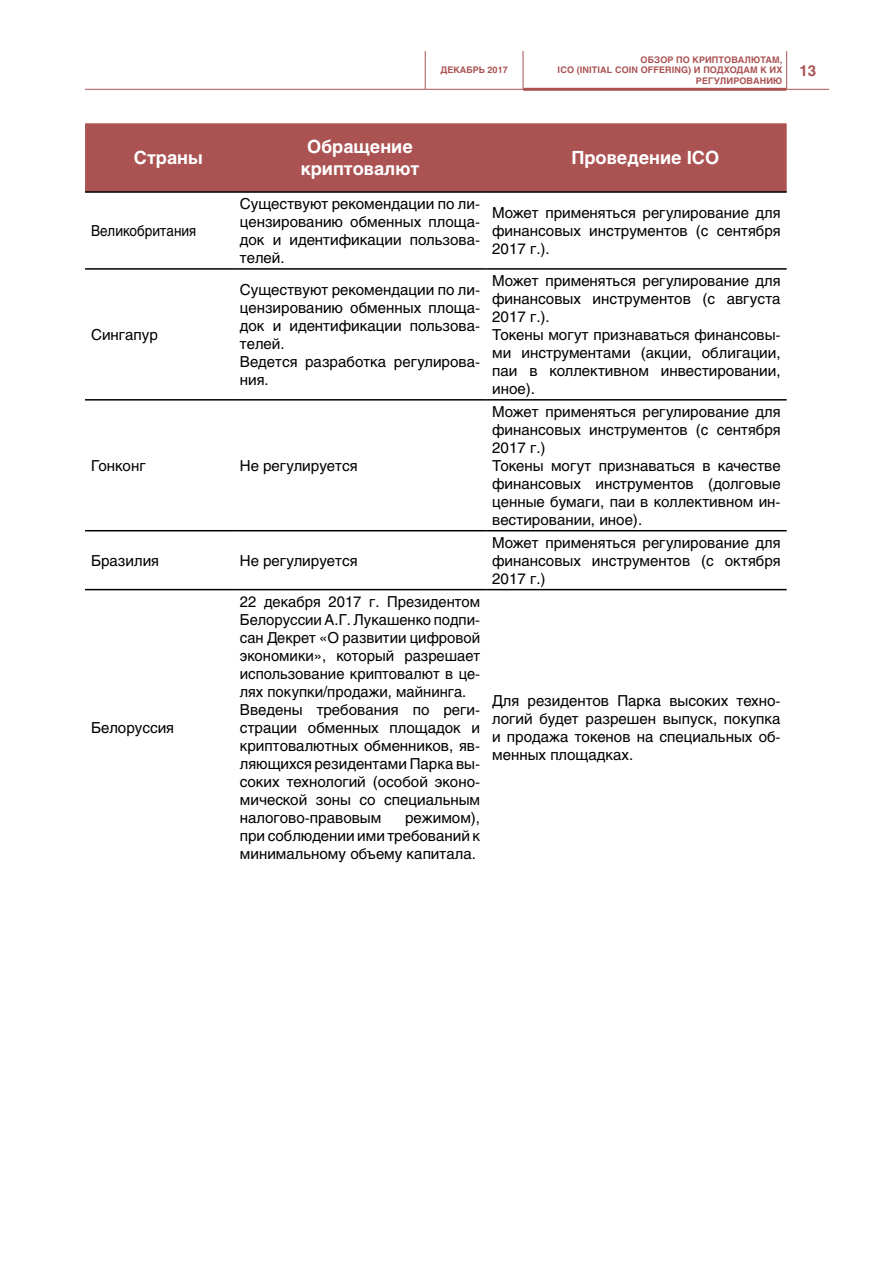
<style>
.page{position:relative;width:893px;height:1263px;background:#fff}
.page>*{position:absolute;margin:0;border:0;box-sizing:border-box;transform-origin:0 0}
.t1{font:700 18px/21.6px "Helios";color:#fff;text-align:center}
.t2{font:15px/18px "Helios";color:#000;text-align:justify}
.t3{font:15px "Helios";color:#000;scale:.9 1}
.t4{font:700 15px "Helios";color:#ab5253}
.t5{font:700 9px/10.5px "Helios";letter-spacing:.01em;color:#ab5253;text-align:right}
.s1{font-family:"Myriad Pro";font-weight:400;font-size:16.5px;color:#ab5253}
</style>
<div class="page">
<hr style="left:425px;top:51px;width:1px;height:38px;background:#ab5253">
<hr style="left:523px;top:51px;width:1px;height:38px;background:#ab5253">
<hr style="left:786px;top:51px;width:1px;height:38px;background:#ab5253">
<hr style="left:85px;top:89px;width:340px;height:1px;background:#ab5253">
<hr style="left:425px;top:89px;width:98px;height:1px;background:#ab5253">
<hr style="left:786px;top:89px;width:43px;height:1px;background:#ab5253">
<hr style="left:523px;top:88px;width:263px;height:3px;background:#ab5253">
<div style="left:85px;top:123px;width:702px;height:68px;background:#ab5253"></div>
<hr style="left:85px;top:191px;width:149px;height:2px;background:#000">
<hr style="left:234px;top:191px;width:252px;height:2px;background:#000">
<hr style="left:486px;top:191px;width:301px;height:2px;background:#000">
<hr style="left:85px;top:268px;width:149px;height:2px;background:#000">
<hr style="left:234px;top:268px;width:252px;height:2px;background:#000">
<hr style="left:486px;top:268px;width:301px;height:2px;background:#000">
<hr style="left:85px;top:399px;width:149px;height:2px;background:#000">
<hr style="left:234px;top:399px;width:252px;height:2px;background:#000">
<hr style="left:486px;top:399px;width:301px;height:2px;background:#000">
<hr style="left:85px;top:530px;width:149px;height:1px;background:#000">
<hr style="left:234px;top:530px;width:252px;height:1px;background:#000">
<hr style="left:486px;top:530px;width:301px;height:1px;background:#000">
<hr style="left:85px;top:589px;width:149px;height:1px;background:#000">
<hr style="left:234px;top:589px;width:252px;height:1px;background:#000">
<hr style="left:486px;top:589px;width:301px;height:1px;background:#000">
<p class="t5" style="left:440px;top:65px;width:69px">ДЕКАБРЬ 2017</p>
<p class="t5" style="left:558px;top:54px;width:226px">ОБЗОР ПО КРИПТОВАЛЮТАМ,<br>ICO (INITIAL COIN OFFERING) И ПОДХОДАМ К ИХ<br>РЕГУЛИРОВАНИЮ</p>
<p class="t4" style="left:799px;top:61px;width:18px">13</p>
<p class="t1" style="left:116px;top:147px;width:88px"><span class="s1">±</span> Страны</p>
<p class="t1" style="left:301px;top:136px;width:120px">Обращение криптовалют</p>
<p class="t1" style="left:554px;top:147px;width:167px"><span class="s1">±</span> Проведение ICO</p>
<p class="t3" style="left:91px;top:221px;width:118px">Великобритания</p>
<p class="t2" style="left:91px;top:325px;width:68px">Сингапур</p>
<p class="t2" style="left:240px;top:194px;width:242px">Существуют рекомендации по ли&shy;цензированию обменных площа&shy;док и идентификации пользова&shy;телей.</p>
<p class="t2" style="left:492px;top:203px;width:290px">Может применяться регулирование для финансовых инструментов (с сентября 2017 г.).</p>
<p class="t2" style="left:240px;top:280px;width:242px;text-align:left">Существуют рекомендации по ли&shy;цензированию обменных площа&shy;док и идентификации пользова&shy;телей.<br>Ведется разработка регулирова&shy;ния.</p>
<p class="t2" style="left:492px;top:271px;width:290px;text-align:left">Может применяться регулирование для финансовых инструментов (с августа<br>2017 г.).<br>Токены могут признаваться финансовы&shy;ми инструментами (акции, облигации, паи в коллективном инвестировании, иное).</p>
<p class="t2" style="left:91px;top:456px;width:56px">Гонконг</p>
<p class="t2" style="left:240px;top:456px;width:119px">Не регулируется</p>
<p class="t2" style="left:91px;top:551px;width:70px">Бразилия</p>
<p class="t2" style="left:240px;top:551px;width:119px">Не регулируется</p>
<p class="t2" style="left:91px;top:718px;width:85px">Белоруссия</p>
<p class="t2" style="left:240px;top:592px;width:242px;text-align:left">22 декабря 2017 г. Президентом<br>Белоруссии А.Г. Лукашенко подпи&shy;сан Декрет «О развитии цифровой экономики», который разрешает использование криптовалют в це&shy;лях покупки/продажи, майнинга.<br>Введены требования по реги&shy;страции обменных площадок и криптовалютных обменников, яв&shy;ляющихся резидентами Парка вы&shy;соких технологий (особой эконо&shy;мической зоны со специальным налогово-правовым</p>
<p class="t2" style="left:240px;top:808px;width:242px;text-indent:165px">режимом), при соблюдении ими требований к минимальному объему капитала.</p>
<p class="t2" style="left:492px;top:402px;width:290px;text-align:left">Может применяться регулирование для финансовых инструментов (с сентября<br>2017 г.)<br>Токены могут признаваться в качестве финансовых инструментов (долговые ценные бумаги, паи в коллективном ин&shy;вестировании, иное).</p>
<p class="t2" style="left:492px;top:533px;width:290px">Может применяться регулирование для финансовых инструментов (с октября 2017 г.)</p>
<p class="t2" style="left:492px;top:691px;width:290px">Для резидентов Парка высоких техно&shy;логий будет разрешен выпуск, покупка и продажа токенов на специальных об&shy;менных площадках.</p>
</div>
